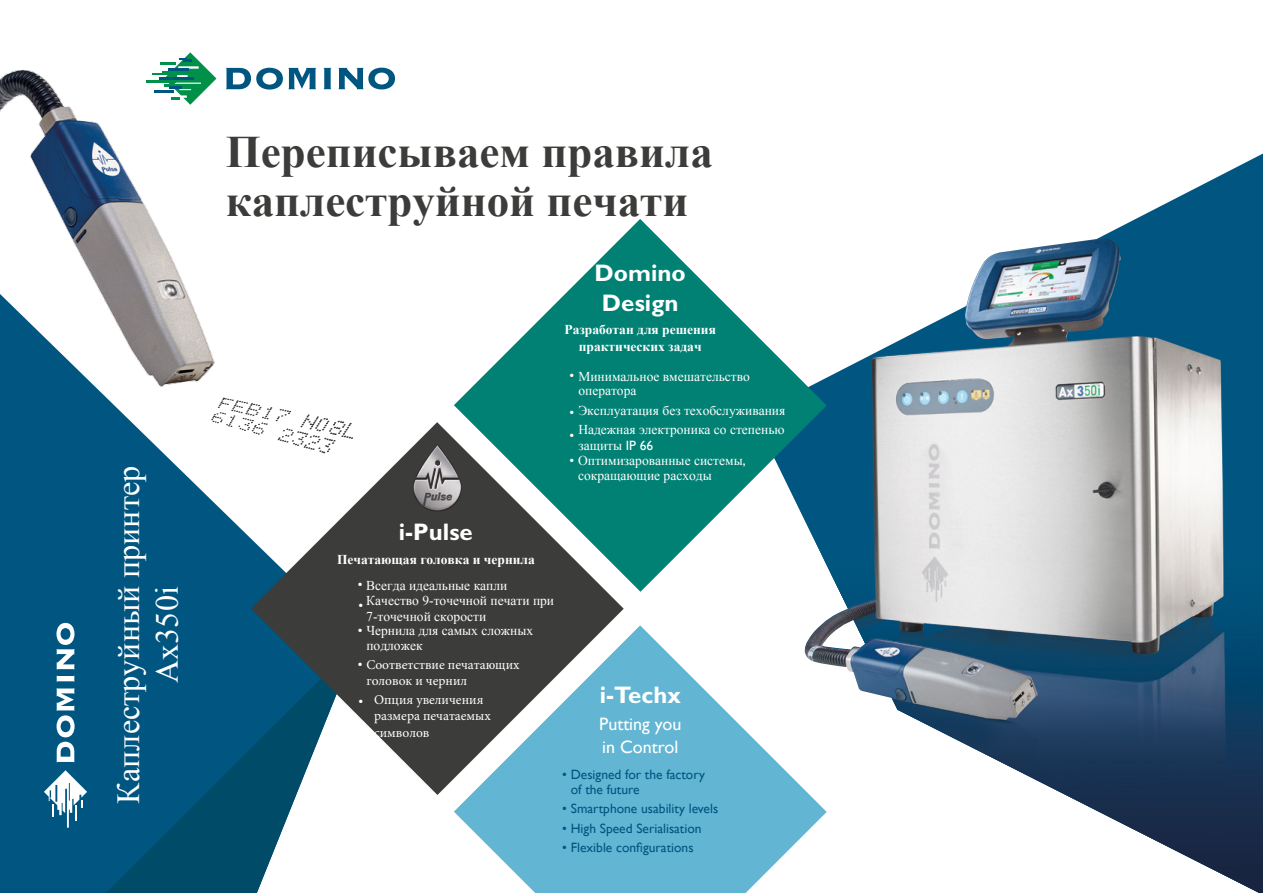
<style>
.page{position:relative;width:1263px;height:893px;background:#fff}
.page>*{position:absolute;margin:0;border:0;box-sizing:border-box;transform-origin:0 0}
.t1{font:700 45px/49.5px "Times New Roman";color:#3c3c3b}
.t2{font:32.25px/38.7px "Times New Roman";color:#fff;text-align:center}
.t3{font:700 24px/29.4px "Gill Sans MT Pro";color:#fff;text-align:center}
.t4{font:18px/22.5px "Gill Sans";color:#fff}
.t5{font:13.5px/16.2px "Times New Roman";color:#fff}
.t6{font:13.5px/15px "Gill Sans";color:#005681}
.t7{font:13.5px/16.2px "Minion Pro";color:#fff}
.t8{font:700 13.5px/17px "Times New Roman";color:#fff;text-align:center}
.s1{font-family:"Gill Sans"}
</style>
<div class="page">
<img style="left:0;top:67px;width:316px;height:227px">
<svg style="left:324px;top:68px;width:7px;height:21px"></svg>
<svg style="left:338px;top:68px;width:57px;height:21px"></svg>
<svg style="left:226px;top:68px;width:90px;height:22px"></svg>
<hr style="left:147px;top:80px;width:29px;height:3px;background:#00904a">
<svg style="left:152px;top:52px;width:64px;height:53px"></svg>
<hr style="left:168px;top:69px;width:21px;height:2px;background:#005681">
<svg style="left:0;top:294px;width:251px;height:599px;fill:#005681"></svg>
<svg style="left:106px;top:642px;width:191px;height:251px;background:#0c5a7f"></svg>
<svg style="left:57px;top:676px;width:17px;height:6px"></svg>
<svg style="left:56px;top:623px;width:18px;height:47px"></svg>
<svg style="left:57px;top:688px;width:18px;height:74px"></svg>
<svg style="left:44px;top:770px;width:43px;height:58px"></svg>
<svg style="left:211px;top:398px;width:133px;height:55px"></svg>
<img style="left:915px;top:154px;width:348px;height:739px">
<img style="left:821px;top:238px;width:402px;height:481px">
<svg style="left:251px;top:422px;width:373px;height:373px;fill:#3c3c3b"></svg>
<svg style="left:454px;top:219px;width:373px;height:373px;fill:#008174"></svg>
<svg style="left:454px;top:625px;width:373px;height:268px;fill:#62b5d3"></svg>
<img style="left:389px;top:438px;width:97px;height:79px">
<h2 class="t2" style="left:109px;top:804px;width:339px;rotate:-90deg">Каплеструйный принтер<br>Ax350i</h2>
<h1 class="t1" style="left:226px;top:126px;width:489px">Переписываем правила каплеструйной печати</h1>
<h3 class="t3" style="left:595px;top:258px;width:93px">Domino<br>Design</h3>
<p class="t8" style="left:564px;top:321px;width:153px">Разработан для решения практических задач</p>
<p class="t5" style="left:578px;top:369px;width:173px;line-height:14.4px;text-indent:-9px"><span class="s1">•</span> Минимальное вмешательство оператора</p>
<p class="t5" style="left:570px;top:402px;width:217px"><span class="s1">•</span> Эксплуатация без техобслуживания</p>
<p class="t5" style="left:578px;top:421px;width:208px;text-indent:-9px"><span class="s1">•</span> Надежная электроника со степенью защиты <span class="s1">IP 66</span></p>
<p class="t5" style="left:578px;top:453px;width:169px;line-height:15px;text-indent:-9px"><span class="s1">•</span> Оптимизарованные системы<span class="s1">, </span>сокращающие расходы</p>
<h3 class="t3" style="left:399px;top:517px;width:76px">i-Pulse</h3>
<p class="t8" style="left:337px;top:550px;width:199px">Печатающая головка и чернила</p>
<p class="t5" style="left:358px;top:577px;width:151px"><span class="s1">•</span> Всегда идеальные капли</p>
<p class="t5" style="left:366px;top:592px;width:189px;text-indent:-8px"><span class="s1">•</span> Качество 9-точечной печати при<br>7-точечной скорости</p>
<p class="t5" style="left:366px;top:623px;width:168px;line-height:15px;text-indent:-8px"><span class="s1">•</span> Чернила для самых сложных подложек</p>
<p class="t7" style="left:366px;top:656px;width:155px;text-indent:-9px"><span class="s1">•</span> Соответствие печатающих головок и чернил</p>
<p class="t7" style="left:374px;top:692px;width:118px;text-indent:-16px"><span class="s1">•</span> Опция увеличения размера печатаемых символов</p>
<h3 class="t3" style="left:600px;top:680px;width:83px">i-Techx</h3>
<h3 class="t4" style="left:599px;top:713px;width:84px">Putting you in Control</h3>
<p class="t6" style="left:571px;top:767px;width:136px;text-indent:-9px">• Designed for the factory of the future</p>
<p class="t6" style="left:562px;top:801px;width:157px">• Smartphone usability levels</p>
<p class="t6" style="left:562px;top:820px;width:141px">• High Speed Serialisation</p>
<p class="t6" style="left:562px;top:839px;width:133px">• Flexible configurations</p>
</div>
